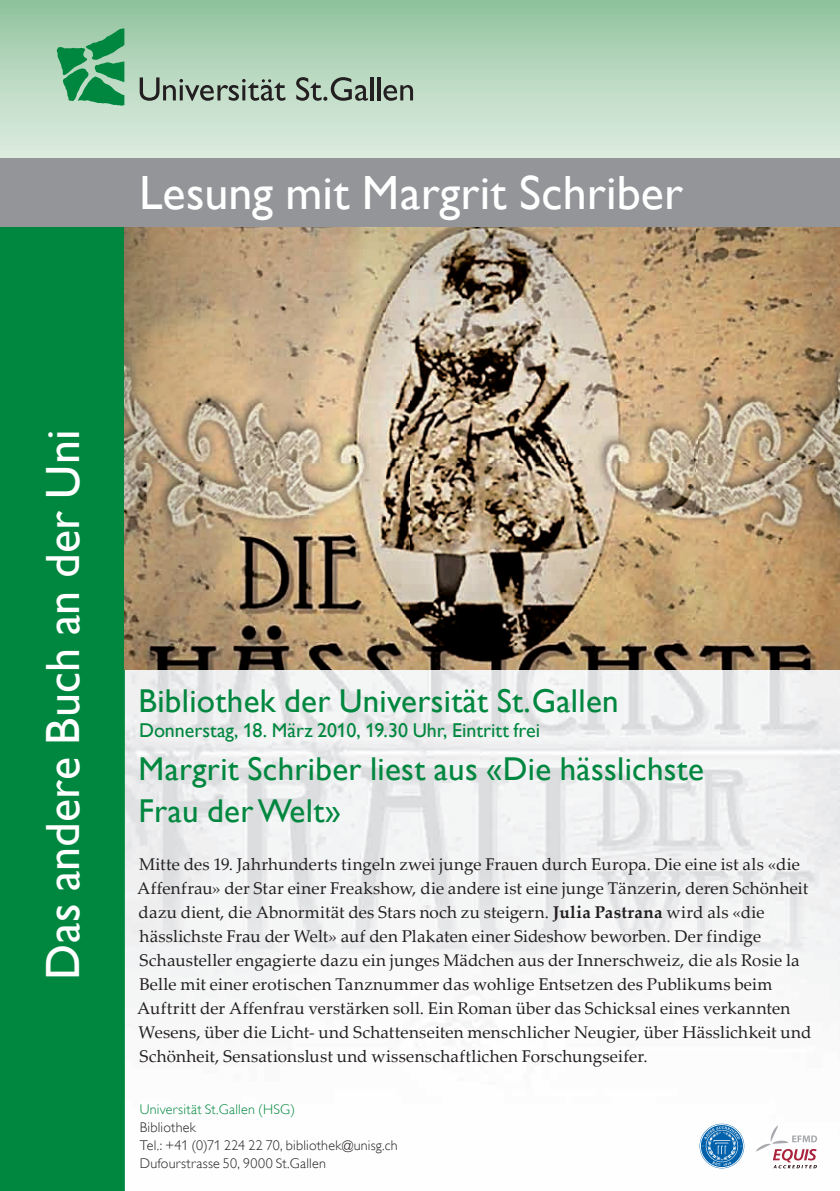
<style>
.page{position:relative;width:840px;height:1191px;background:#fff}
.page>*{position:absolute;margin:0;border:0;box-sizing:border-box;transform-origin:0 0}
.t1{font:48px "Gill Alt One";letter-spacing:.005em;color:#fff}
.t2{font:33px/42.6px "Gill Alt One";letter-spacing:.01em;color:#00873f}
.t3{font:20px "Gill Alt One";color:#00873f}
.t4{font:17px/24px "Palatino Linotype";letter-spacing:.01em;color:#231f20}
.t5{font:300 14px/18px "Gill Alt One";letter-spacing:.015em;color:#231f20}
.t6{font:300 14px "Gill Alt One";letter-spacing:.02em;color:#00873f}
.s1{font-weight:700}
</style>
<div class="page">
<svg style="left:0;top:0;width:839px;height:159px;background:#b8d7bf"></svg>
<div style="left:0;top:227px;width:125px;height:964px;background:#00873f"></div>
<img style="left:125px;top:669px;width:71px;height:356px">
<img style="left:196px;top:669px;width:643px;height:500px">
<img style="left:124px;top:227px;width:715px;height:442px">
<svg style="left:57px;top:28px;width:67px;height:78px;background:#54ab79"></svg>
<svg style="left:140px;top:77px;width:145px;height:24px;background:#92a495"></svg>
<svg style="left:296px;top:77px;width:72px;height:24px;background:#8fa193"></svg>
<hr style="left:370px;top:77px;width:3px;height:23px;background:#231f20">
<hr style="left:377px;top:77px;width:3px;height:23px;background:#231f20">
<svg style="left:383px;top:85px;width:30px;height:16px"></svg>
<svg style="left:699px;top:1124px;width:44px;height:44px"></svg>
<svg style="left:755px;top:1125px;width:61px;height:43px"></svg>
<div style="left:0;top:159px;width:839px;height:68px;background:#939598"></div>
<h1 class="t1" style="left:139px;top:165px;width:545px">Lesung mit Margrit Schriber</h1>
<h1 class="t1" style="left:35px;top:980px;width:552px;rotate:-90deg">Das andere Buch an der Uni</h1>
<h2 class="t2" style="left:138px;top:679px;width:481px">Bibliothek der Universität St.Gallen</h2>
<p class="t3" style="left:139px;top:719px;width:402px">Donnerstag, 18. März 2010, 19.30 Uhr, Eintritt frei</p>
<h2 class="t2" style="left:138px;top:747px;width:567px">Margrit Schriber liest aus «Die hässlichste<br>Frau der Welt»</h2>
<p class="t4" style="left:137px;top:852px;width:675px">Mitte des 19. Jahrhunderts tingeln zwei junge Frauen durch Europa. Die eine ist als «die Affenfrau» der Star einer Freakshow, die andere ist eine junge Tänzerin, deren Schönheit dazu dient, die Abnormität des Stars noch zu steigern. <span class="s1">Julia Pastrana</span> wird als «die hässlichste Frau der Welt» auf den Plakaten einer Sideshow beworben. Der findige Schausteller engagierte dazu ein junges Mädchen aus der Innerschweiz, die als Rosie la Belle mit einer erotischen Tanznummer das wohlige Entsetzen des Publikums beim Auftritt der Affenfrau verstärken soll. Ein Roman über das Schicksal eines verkannten Wesens, über die Licht- und Schattenseiten menschlicher Neugier, über Hässlichkeit und Schönheit, Sensationslust und wissenschaftlichen Forschungseifer.</p>
<p class="t6" style="left:140px;top:1101px;width:157px">Universität St.Gallen (HSG)</p>
<p class="t5" style="left:140px;top:1118px;width:259px">Bibliothek<br>Tel.: +41 (0)71 224 22 70, bibliothek@unisg.ch<br>Dufourstrasse 50, 9000 St.Gallen</p>
</div>
